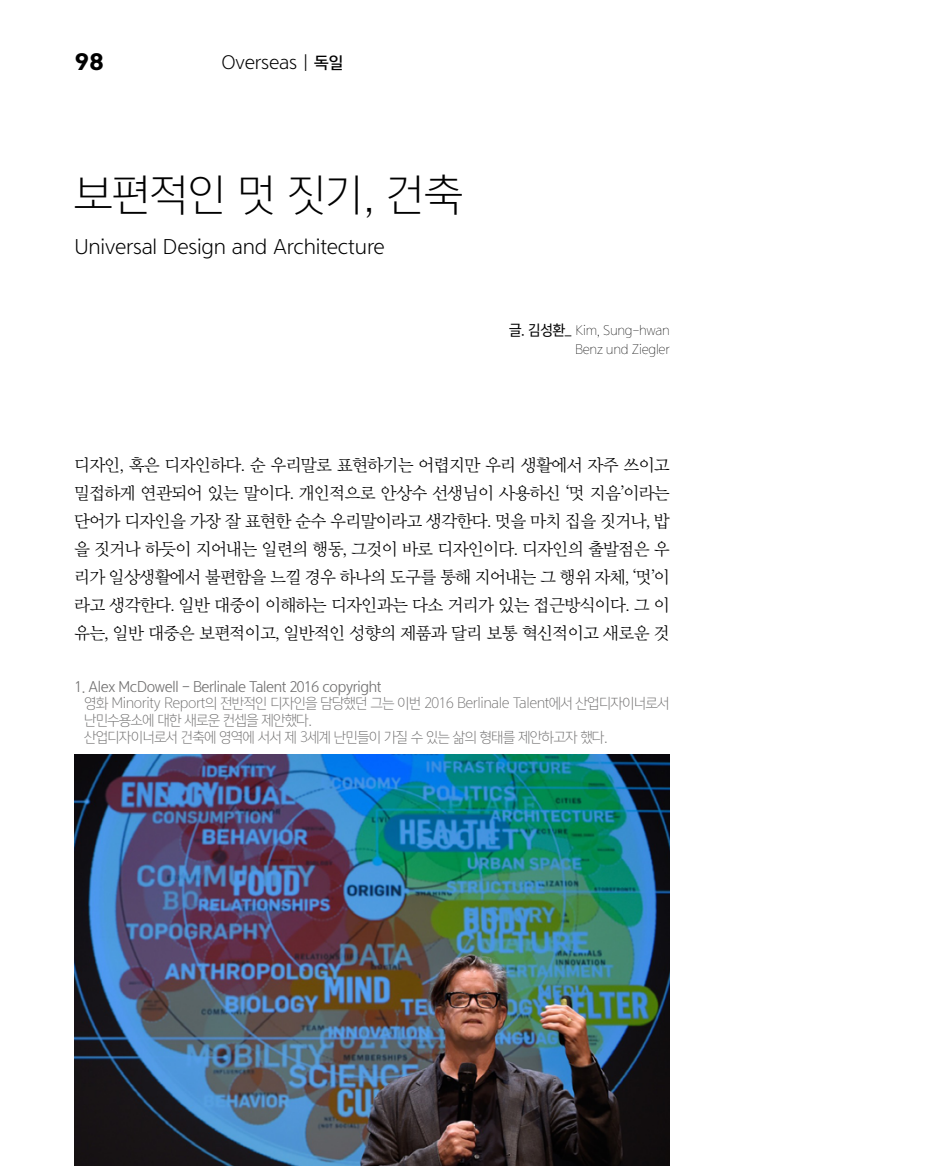
<style>
.page{position:relative;width:933px;height:1166px;background:#fff}
.page>*{position:absolute;margin:0;border:0;box-sizing:border-box;transform-origin:0 0}
.t1{font:42px "Yoon Gothic Pro 725";color:#000}
.t2{font:700 24.5px "DIN Next LT Pro";color:#000;scale:1.1 1}
.t3{font:21px "Yoon Gothic Pro 730";letter-spacing:-.01em;color:#000}
.t4{font:19.25px "Yoon Gothic Pro 730";letter-spacing:-.01em;color:#000}
.t5{font:16.62px/28px "Yoon Myungjo Pro 730";letter-spacing:-.025em;color:#000;text-align:justify}
.t6{font:14px/16.8px "Yoon Gothic Pro 725";letter-spacing:-.025em;color:#727171;scale:.95 1}
.t7{font:14px "Yoon Gothic Pro 745";letter-spacing:-.025em;color:#727171;scale:.95 1}
.t8{font:14px/19.2px "Yoon Gothic Pro 710";letter-spacing:-.02em;color:#000;text-align:right;scale:.95 1}
.s1{font-family:"Yoon Gothic Pro 765";font-size:15.75px}
.s2{font-family:"Yoon Gothic Pro 750"}
.s3{font-family:"Gulim"}
</style>
<div class="page">
<img style="left:74px;top:754px;width:596px;height:412px">
<h2 class="t2" style="left:74px;top:48px;width:28px">98</h2>
<p class="t4" style="left:221px;top:50px;width:123px">Overseas | <span class="s1">독일</span></p>
<h1 class="t1" style="left:74px;top:169px;width:389px">보편적인 멋 짓기, 건축</h1>
<p class="t3" style="left:74px;top:234px;width:312px">Universal Design and Architecture</p>
<p class="t8" style="left:509px;top:320px;width:171px"><span class="s2">글. 김성환</span><span class="s3">_</span> Kim, Sung-hwan<br>Benz und Ziegler</p>
<p class="t5" style="left:74px;top:450px;width:597px">디자인, 혹은 디자인하다. 순 우리말로 표현하기는 어렵지만 우리 생활에서 자주 쓰이고 밀접하게 연관되어 있는 말이다. 개인적으로 안상수 선생님이 사용하신 ‘멋 지음’이라는 단어가 디자인을 가장 잘 표현한 순수 우리말이라고 생각한다. 멋을 마치 집을 짓거나, 밥 을 짓거나 하듯이 지어내는 일련의 행동, 그것이 바로 디자인이다. 디자인의 출발점은 우 리가 일상생활에서 불편함을 느낄 경우 하나의 도구를 통해 지어내는 그 행위 자체, ‘멋’이 라고 생각한다. 일반 대중이 이해하는 디자인과는 다소 거리가 있는 접근방식이다. 그 이 유는, 일반 대중은 보편적이고, 일반적인 성향의 제품과 달리 보통 혁신적이고 새로운 것</p>
<p class="t7" style="left:74px;top:678px;width:325px">1. Alex McDowell - Berlinale Talent 2016 copyright</p>
<p class="t6" style="left:84px;top:695px;width:617px">영화 Minority Report의 전반적인 디자인을 담당했던 그는 이번 2016 Berlinale Talent에서 산업디자이너로서 난민수용소에 대한 새로운 컨셉을 제안했다.<br>산업디자이너로서 건축에 영역에 서서 제 3세계 난민들이 가질 수 있는 삶의 형태를 제안하고자 했다.</p>
</div>
